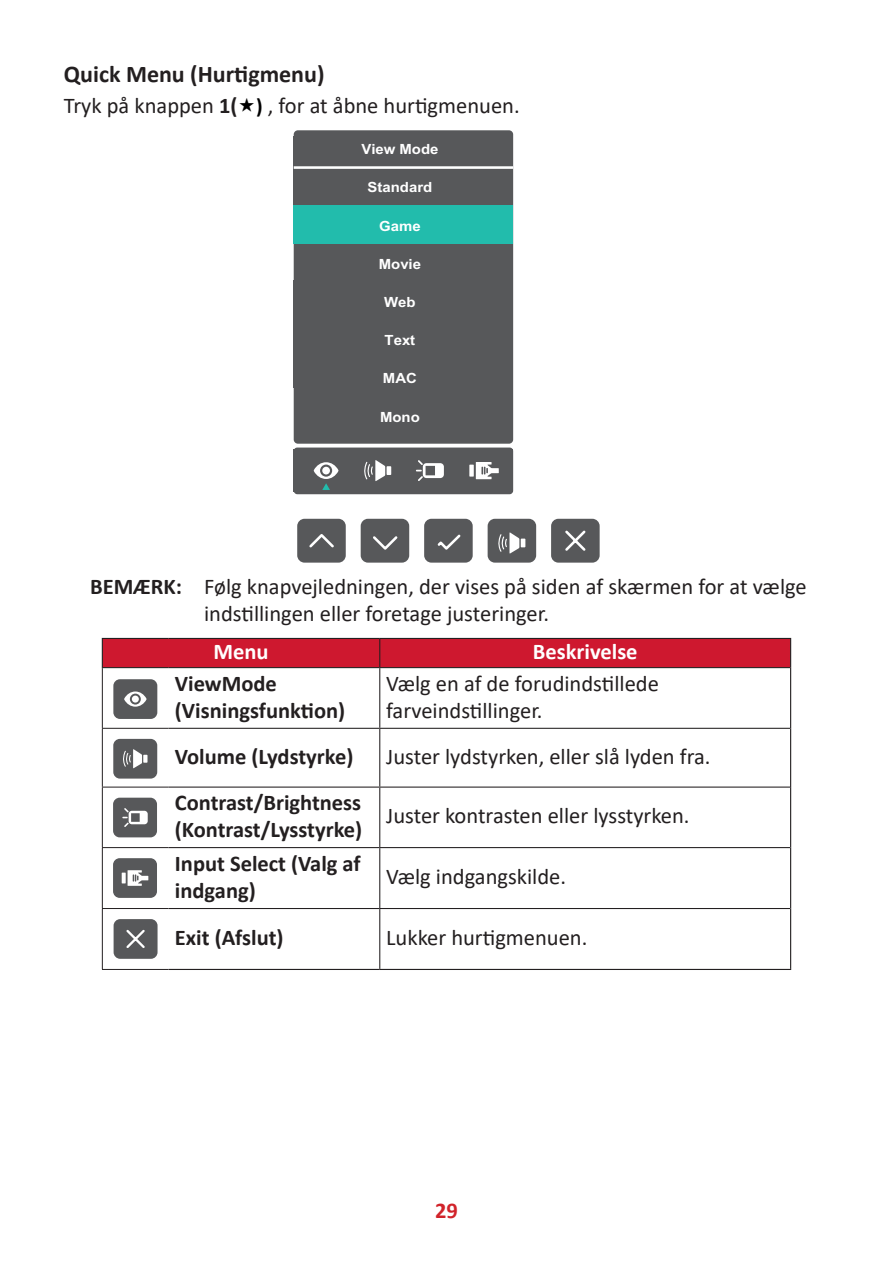
<style>
.page{position:relative;width:893px;height:1263px;background:#fff}
.page>*{position:absolute;margin:0;border:0;box-sizing:border-box;transform-origin:0 0}
.t1{font:700 24px "Calibri";color:#231f20}
.t2{font:22.5px/27px "Calibri";color:#231f20}
.t3{font:700 22.5px/27px "Calibri";color:#231f20}
.t4{font:700 22.5px "Calibri";color:#fff}
.t5{font:700 22.5px "Calibri";color:#d1232a}
.t6{font:700 14.1px "Arial";color:#fff;scale:1.06 1}
.s1{font-weight:700}
.s2{font-weight:700;font-size:21px;color:#000}
</style>
<div class="page">
<div style="left:294px;top:447px;width:219px;height:47px;background:#57585a;border-radius:4px"></div>
<div style="left:294px;top:130px;width:219px;height:314px;background:#57585a;border-radius:4px"></div>
<div style="left:293px;top:206px;width:220px;height:38px;background:#22bcac"></div>
<div style="left:297px;top:519px;width:49px;height:44px;background:#57585a;border-radius:7px"></div>
<svg style="left:309px;top:534px;width:25px;height:14px"></svg>
<div style="left:361px;top:519px;width:48px;height:44px;background:#57585a;border-radius:7px"></div>
<svg style="left:373px;top:536px;width:25px;height:14px"></svg>
<div style="left:424px;top:519px;width:49px;height:44px;background:#57585a;border-radius:7px"></div>
<svg style="left:437px;top:534px;width:24px;height:16px"></svg>
<hr style="left:294px;top:166px;width:219px;height:3px;background:#fff">
<svg style="left:416px;top:460px;width:28px;height:21px"></svg>
<div style="left:469px;top:465px;width:5px;height:12px;background:#fff"></div>
<svg style="left:476px;top:462px;width:23px;height:17px"></svg>
<div style="left:551px;top:519px;width:49px;height:44px;background:#57585a;border-radius:7px"></div>
<svg style="left:565px;top:530px;width:21px;height:21px"></svg>
<div style="left:488px;top:519px;width:48px;height:44px;background:#57585a;border-radius:7px"></div>
<svg style="left:498px;top:532px;width:27px;height:22px"></svg>
<svg style="left:364px;top:460px;width:27px;height:21px"></svg>
<svg style="left:314px;top:462px;width:24px;height:28px"></svg>
<hr style="left:790px;top:668px;width:1px;height:60px;background:#231f20">
<hr style="left:790px;top:728px;width:1px;height:59px;background:#231f20">
<hr style="left:790px;top:787px;width:1px;height:60px;background:#231f20">
<hr style="left:790px;top:847px;width:1px;height:61px;background:#231f20">
<hr style="left:790px;top:908px;width:1px;height:61px;background:#231f20">
<hr style="left:169px;top:969px;width:211px;height:1px;background:#231f20">
<hr style="left:380px;top:969px;width:411px;height:1px;background:#231f20">
<div style="left:102px;top:638px;width:689px;height:30px;background:#ce182f"></div>
<hr style="left:102px;top:667px;width:67px;height:1px;background:#231f20">
<hr style="left:169px;top:667px;width:211px;height:1px;background:#231f20">
<hr style="left:380px;top:667px;width:410px;height:1px;background:#231f20">
<hr style="left:379px;top:668px;width:1px;height:60px;background:#231f20">
<hr style="left:169px;top:728px;width:211px;height:1px;background:#231f20">
<hr style="left:380px;top:728px;width:410px;height:1px;background:#231f20">
<hr style="left:379px;top:729px;width:1px;height:57px;background:#231f20">
<hr style="left:169px;top:786px;width:211px;height:2px;background:#231f20">
<hr style="left:380px;top:786px;width:410px;height:2px;background:#231f20">
<hr style="left:379px;top:788px;width:1px;height:59px;background:#231f20">
<hr style="left:169px;top:847px;width:211px;height:1px;background:#231f20">
<hr style="left:380px;top:847px;width:410px;height:1px;background:#231f20">
<hr style="left:379px;top:848px;width:1px;height:60px;background:#231f20">
<hr style="left:169px;top:908px;width:211px;height:1px;background:#231f20">
<hr style="left:380px;top:908px;width:410px;height:1px;background:#231f20">
<hr style="left:379px;top:909px;width:1px;height:60px;background:#231f20">
<hr style="left:102px;top:668px;width:1px;height:60px;background:#231f20">
<hr style="left:102px;top:728px;width:67px;height:1px;background:#231f20">
<hr style="left:102px;top:729px;width:1px;height:58px;background:#231f20">
<hr style="left:102px;top:787px;width:67px;height:1px;background:#231f20">
<hr style="left:102px;top:787px;width:1px;height:60px;background:#231f20">
<hr style="left:102px;top:847px;width:67px;height:1px;background:#231f20">
<hr style="left:102px;top:848px;width:1px;height:60px;background:#231f20">
<hr style="left:102px;top:908px;width:67px;height:1px;background:#231f20">
<hr style="left:102px;top:909px;width:1px;height:60px;background:#231f20">
<hr style="left:102px;top:969px;width:67px;height:1px;background:#231f20">
<div style="left:113px;top:679px;width:44px;height:40px;background:#57585a;border-radius:7px"></div>
<svg style="left:124px;top:691px;width:23px;height:16px"></svg>
<div style="left:132px;top:696px;width:7px;height:7px;background:#fff;border-radius:50%"></div>
<div style="left:113px;top:739px;width:44px;height:39px;background:#57585a;border-radius:7px"></div>
<svg style="left:123px;top:749px;width:24px;height:19px"></svg>
<div style="left:113px;top:798px;width:44px;height:39px;background:#57585a;border-radius:7px"></div>
<svg style="left:122px;top:808px;width:26px;height:19px"></svg>
<div style="left:113px;top:858px;width:44px;height:40px;background:#57585a;border-radius:7px"></div>
<svg style="left:122px;top:873px;width:4px;height:10px"></svg>
<svg style="left:128px;top:870px;width:20px;height:16px"></svg>
<div style="left:114px;top:919px;width:44px;height:40px;background:#57585a;border-radius:7px"></div>
<svg style="left:126px;top:929px;width:19px;height:19px"></svg>
<p class="t1" style="left:64px;top:57px;width:262px">Quick Menu (Hurtigmenu)</p>
<p class="t2" style="left:64px;top:91px;width:457px">Tryk på knappen <span class="s1">1(</span> <span class="s2">)</span> , for at åbne hurtigmenuen.</p>
<p class="t6" style="left:361px;top:139px;width:74px">View Mode</p>
<p class="t6" style="left:368px;top:178px;width:62px">Standard</p>
<p class="t6" style="left:379px;top:216px;width:41px">Game</p>
<p class="t6" style="left:379px;top:254px;width:41px">Movie</p>
<p class="t6" style="left:384px;top:292px;width:31px">Web</p>
<p class="t6" style="left:385px;top:330px;width:30px">Text</p>
<p class="t6" style="left:383px;top:369px;width:34px">MAC</p>
<p class="t6" style="left:380px;top:407px;width:39px">Mono</p>
<p class="t2" style="left:204px;top:572px;width:604px;text-indent:-114px"><span class="s1">BEMÆRK:</span> Følg knapvejledningen, der vises på siden af skærmen for at vælge indstillingen eller foretage justeringer.</p>
<p class="t4" style="left:213px;top:636px;width:57px">Menu</p>
<p class="t4" style="left:533px;top:636px;width:106px">Beskrivelse</p>
<p class="t3" style="left:175px;top:669px;width:172px">ViewMode (Visningsfunktion)</p>
<p class="t2" style="left:386px;top:669px;width:274px">Vælg en af de forudindstillede farveindstillinger.</p>
<p class="t3" style="left:175px;top:742px;width:180px">Volume (Lydstyrke)</p>
<p class="t2" style="left:386px;top:742px;width:326px">Juster lydstyrken, eller slå lyden fra.</p>
<p class="t3" style="left:175px;top:789px;width:189px">Contrast/Brightness (Kontrast/Lysstyrke)</p>
<p class="t2" style="left:386px;top:802px;width:305px">Juster kontrasten eller lysstyrken.</p>
<p class="t3" style="left:175px;top:849px;width:187px">Input Select (Valg af indgang)</p>
<p class="t2" style="left:386px;top:862px;width:181px">Vælg indgangskilde.</p>
<p class="t3" style="left:175px;top:924px;width:110px">Exit (Afslut)</p>
<p class="t2" style="left:386px;top:923px;width:203px">Lukker hurtigmenuen.</p>
<p class="t5" style="left:435px;top:1194px;width:24px">29</p>
</div>
